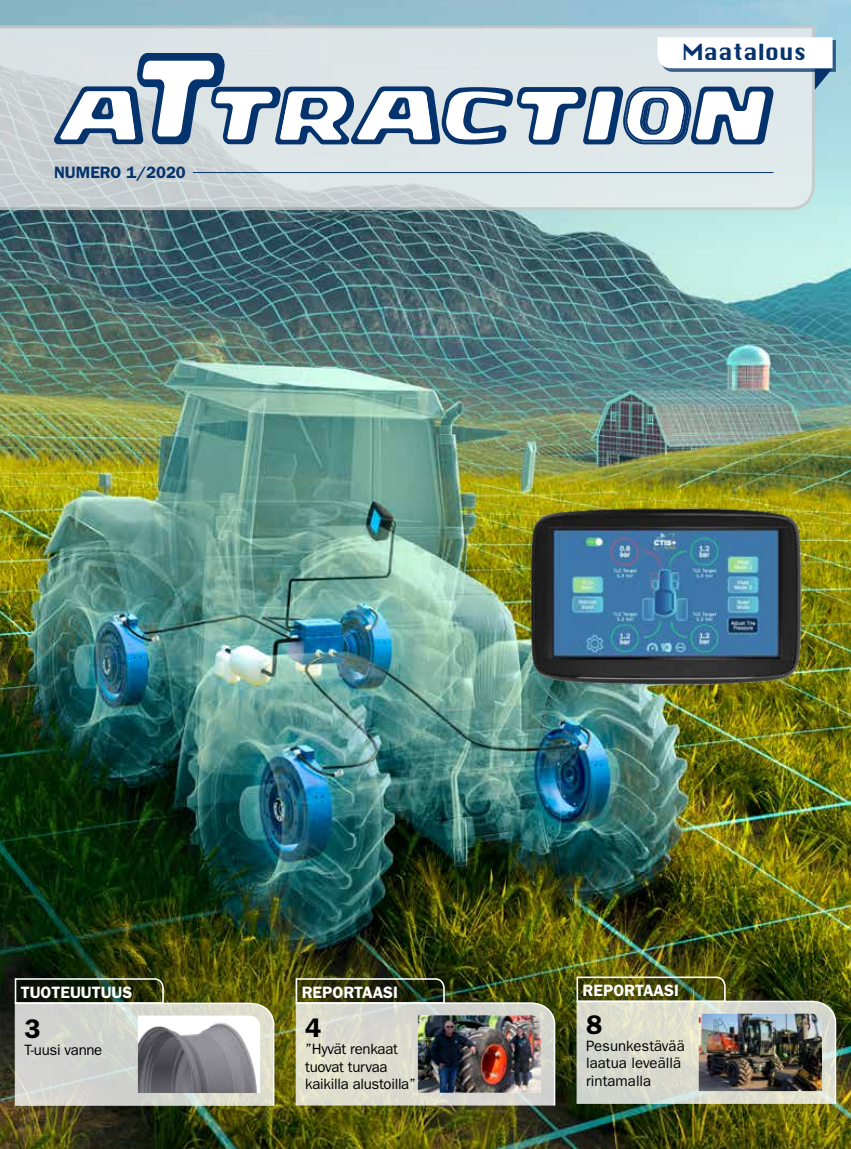
<style>
.page{position:relative;width:851px;height:1149px;background:#fff}
.page>*{position:absolute;margin:0;border:0;box-sizing:border-box;transform-origin:0 0}
.t1{font:600 27px "ITC Franklin Gothic Std";color:#000}
.t2{font:21.6px "Silom";color:#05336d}
.t3{font:600 16.5px "ITC Franklin Gothic Std";color:#fff}
.t4{font:600 16.5px "ITC Franklin Gothic Std";color:#05336d}
.t5{font:15px/17.2px "ITC Franklin Gothic Std";letter-spacing:-.02em;color:#000}
.t6{font:15px/17.2px "ITC Franklin Gothic Std";color:#000}
</style>
<div class="page">
<img style="left:0;top:0;width:850px;height:1148px">
<img style="left:519px;top:490px;width:299px;height:214px">
<svg style="left:13px;top:976px;width:262px;height:130px;background:#a8ab99"></svg>
<img style="left:138px;top:1015px;width:122px;height:77px">
<img style="left:294px;top:976px;width:262px;height:130px">
<img style="left:575px;top:974px;width:261px;height:130px">
<svg style="left:0;top:24px;width:816px;height:187px;background:#d2dbdd"></svg>
<hr style="left:193px;top:172px;width:580px;height:1px;background:#05336d">
<svg style="left:53px;top:37px;width:779px;height:107px"></svg>
<p class="t4" style="left:54px;top:162px;width:133px">NUMERO 1/2020</p>
<h2 class="t2" style="left:682px;top:40px;width:126px">Maatalous</h2>
<p class="t3" style="left:21px;top:981px;width:113px">TUOTEUUTUUS</p>
<h1 class="t1" style="left:24px;top:1012px;width:18px">3</h1>
<p class="t5" style="left:24px;top:1041px;width:80px">T-uusi vanne</p>
<p class="t3" style="left:302px;top:981px;width:98px">REPORTAASI</p>
<h1 class="t1" style="left:305px;top:1011px;width:18px">4</h1>
<p class="t5" style="left:305px;top:1040px;width:112px">”Hyvät renkaat tuovat turvaa kaikilla alustoilla”</p>
<p class="t3" style="left:582px;top:980px;width:98px">REPORTAASI</p>
<h1 class="t1" style="left:586px;top:1008px;width:18px">8</h1>
<p class="t6" style="left:586px;top:1037px;width:100px">Pesunkestävää laatua leveällä rintamalla</p>
</div>
